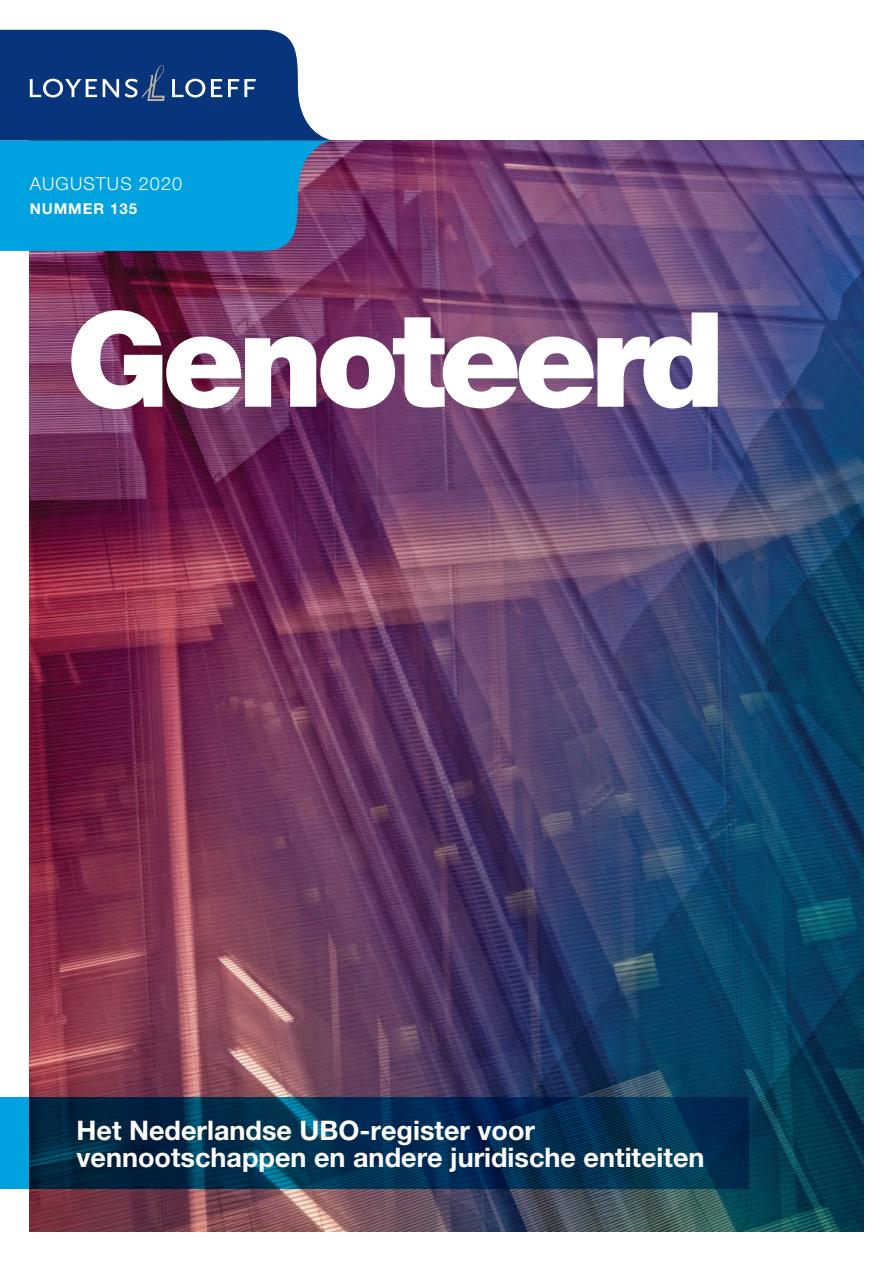
<style>
.page{position:relative;width:893px;height:1263px;background:#fff}
.page>*{position:absolute;margin:0;border:0;box-sizing:border-box;transform-origin:0 0}
.t1{font:900 132px "Helvetica Neue LT Pro";letter-spacing:-.055em;color:#fff}
.t2{font:700 27px/27px "Helvetica Neue LT Pro";color:#fff}
.t3{font:300 18px "Helvetica Neue LT Pro";letter-spacing:.06em;color:#fff}
.t4{font:700 15px "Helvetica Neue LT Pro";letter-spacing:.06em;color:#fff}
</style>
<div class="page">
<img style="left:30px;top:140px;width:833px;height:1091px">
<svg style="left:0;top:30px;width:332px;height:221px;background:#1b73b0"></svg>
<svg style="left:0;top:1097px;width:748px;height:91px;background:#003255"></svg>
<p class="t3" style="left:30px;top:173px;width:154px">AUGUSTUS 2020</p>
<p class="t4" style="left:30px;top:199px;width:109px">NUMMER 135</p>
<p class="t1" style="left:67px;top:281px;width:660px">Genoteerd</p>
<p class="t2" style="left:77px;top:1116px;width:630px">Het Nederlandse UBO-register voor vennootschappen en andere juridische entiteiten</p>
</div>
